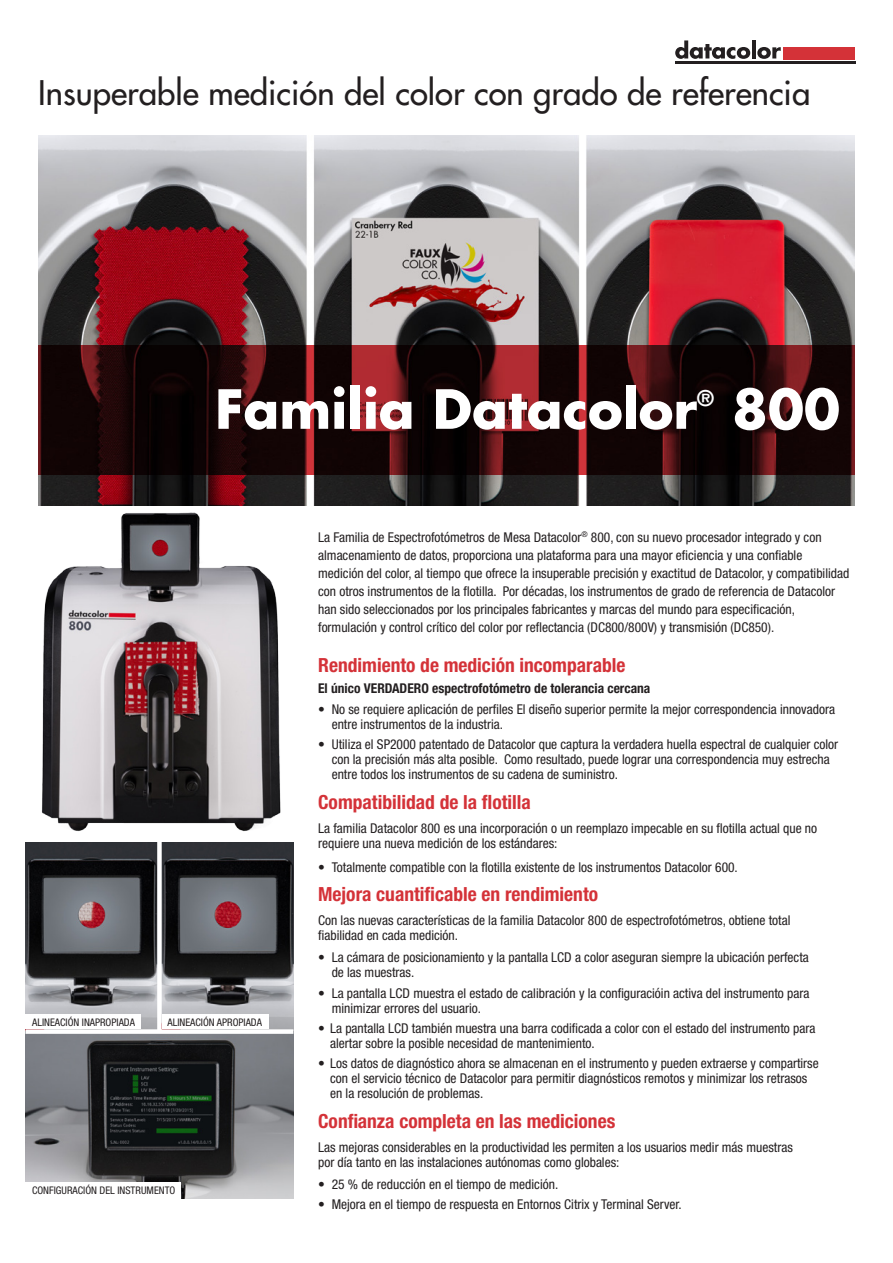
<style>
.page{position:relative;width:893px;height:1263px;background:#fff}
.page>*{position:absolute;margin:0;border:0;box-sizing:border-box;transform-origin:0 0}
.Product_Name_Cover{font:700 52.5px "Futura Std";color:#fff}
.Front_Header{font:500 33px "Futura Std";color:#231f20}
.Product_Name_Cover-2{font:700 21px "Futura Std";color:#fff}
.Front_Headline{font:700 condensed 19.5px "Helvetica Neue LT Std";color:#d43238}
.Front_Lead_Body_Copy{font:condensed 13.5px/18px "Helvetica Neue LT Std";color:#231f20}
.Front_Body_Copy{font:condensed 13.5px/15px "Helvetica Neue LT Std";color:#231f20}
.Front_Headline-2{font:condensed 13.5px/15px "Helvetica Neue LT Std";color:#231f20}
.Front_Body_Copy-2{font:700 condensed 13.5px "Helvetica Neue LT Std";color:#231f20}
.Front_Body_Copy-3{font:condensed 10.5px "Helvetica Neue LT Std";color:#231f20}
</style>
<div class="page">
<img style="left:162px;top:843px;width:131px;height:186px">
<img style="left:26px;top:843px;width:131px;height:186px">
<img style="left:39px;top:135px;width:816px;height:370px">
<img style="left:39px;top:346px;width:816px;height:128px">
<svg style="left:675px;top:40px;width:75px;height:19px"></svg>
<hr style="left:752px;top:40px;width:4px;height:18px;background:#231f20">
<svg style="left:757px;top:47px;width:24px;height:12px"></svg>
<div style="left:783px;top:47px;width:72px;height:12px;background:#d43238"></div>
<hr style="left:675px;top:61px;width:180px;height:3px;background:#231f20">
<img style="left:41px;top:512px;width:240px;height:319px">
<div style="left:26px;top:1015px;width:115px;height:14px;background:#fff"></div>
<img style="left:26px;top:1034px;width:267px;height:165px">
<div style="left:26px;top:1182px;width:155px;height:17px;background:#fff"></div>
<div style="left:162px;top:1015px;width:106px;height:14px;background:#fff"></div>
<p class="Front_Header" style="left:38px;top:72px;width:774px">Insuperable medición del color con grado de referencia</p>
<p class="Product_Name_Cover" style="left:215px;top:374px;width:484px">Familia Datacolor</p>
<p class="Product_Name_Cover-2" style="left:697px;top:384px;width:18px">®</p>
<p class="Product_Name_Cover" style="left:732px;top:374px;width:110px">800</p>
<p class="Front_Body_Copy-3" style="left:32px;top:1016px;width:104px">ALINEACIÓN INAPROPIADA</p>
<p class="Front_Body_Copy-3" style="left:168px;top:1016px;width:96px">ALINEACIÓN APROPIADA</p>
<p class="Front_Body_Copy-3" style="left:32px;top:1184px;width:145px">CONFIGURACIÓN DEL INSTRUMENTO</p>
<p class="Front_Lead_Body_Copy" style="left:318px;top:528px;width:533px">La Familia de Espectrofotómetros de Mesa Datacolor<sup>®</sup> 800, con su nuevo procesador integrado y con almacenamiento de datos, proporciona una plataforma para una mayor eficiencia y una confiable medición del color, al tiempo que ofrece la insuperable precisión y exactitud de Datacolor, y compatibilidad con otros instrumentos de la flotilla. Por décadas, los instrumentos de grado de referencia de Datacolor han sido seleccionados por los principales fabricantes y marcas del mundo para especificación, formulación y control crítico del color por reflectancia (DC800/800V) y transmisión (DC850).</p>
<p class="Front_Headline" style="left:318px;top:653px;width:309px">Rendimiento de medición incomparable</p>
<p class="Front_Body_Copy-2" style="left:318px;top:680px;width:334px">El único VERDADERO espectrofotómetro de tolerancia cercana</p>
<p class="Front_Lead_Body_Copy" style="left:332px;top:701px;width:505px;line-height:15px;text-indent:-14px">• No se requiere aplicación de perfiles El diseño superior permite la mejor correspondencia innovadora entre instrumentos de la industria.</p>
<p class="Front_Lead_Body_Copy" style="left:332px;top:737px;width:508px;line-height:15px;text-indent:-14px">• Utiliza el SP2000 patentado de Datacolor que captura la verdadera huella espectral de cualquier color con la precisión más alta posible. Como resultado, puede lograr una correspondencia muy estrecha entre todos los instrumentos de su cadena de suministro.</p>
<p class="Front_Headline" style="left:318px;top:790px;width:214px">Compatibilidad de la flotilla</p>
<p class="Front_Headline-2" style="left:318px;top:820px;width:501px">La familia Datacolor 800 es una incorporación o un reemplazo impecable en su flotilla actual que no requiere una nueva medición de los estándares:</p>
<p class="Front_Lead_Body_Copy" style="left:318px;top:858px;width:421px">• Totalmente compatible con la flotilla existente de los instrumentos Datacolor 600.</p>
<p class="Front_Headline" style="left:318px;top:882px;width:281px">Mejora cuantificable en rendimiento</p>
<p class="Front_Body_Copy" style="left:318px;top:913px;width:474px">Con las nuevas características de la familia Datacolor 800 de espectrofotómetros, obtiene total fiabilidad en cada medición.</p>
<p class="Front_Body_Copy" style="left:332px;top:950px;width:479px;text-indent:-14px">• La cámara de posicionamiento y la pantalla LCD a color aseguran siempre la ubicación perfecta de las muestras.</p>
<p class="Front_Body_Copy" style="left:332px;top:985px;width:479px;text-indent:-14px">• La pantalla LCD muestra el estado de calibración y la configuracióin activa del instrumento para minimizar errores del usuario.</p>
<p class="Front_Body_Copy" style="left:330px;top:1021px;width:487px;text-indent:-12px">• La pantalla LCD también muestra una barra codificada a color con el estado del instrumento para alertar sobre la posible necesidad de mantenimiento.</p>
<p class="Front_Body_Copy" style="left:330px;top:1056px;width:490px;text-indent:-12px">• Los datos de diagnóstico ahora se almacenan en el instrumento y pueden extraerse y compartirse con el servicio técnico de Datacolor para permitir diagnósticos remotos y minimizar los retrasos en la resolución de problemas.</p>
<p class="Front_Headline" style="left:318px;top:1109px;width:299px">Confianza completa en las mediciones</p>
<p class="Front_Body_Copy" style="left:318px;top:1140px;width:476px">Las mejoras considerables en la productividad les permiten a los usuarios medir más muestras por día tanto en las instalaciones autónomas como globales:</p>
<p class="Front_Lead_Body_Copy" style="left:318px;top:1175px;width:242px">• 25 % de reducción en el tiempo de medición.</p>
<p class="Front_Lead_Body_Copy" style="left:318px;top:1195px;width:365px">• Mejora en el tiempo de respuesta en Entornos Citrix y Terminal Server.</p>
</div>
